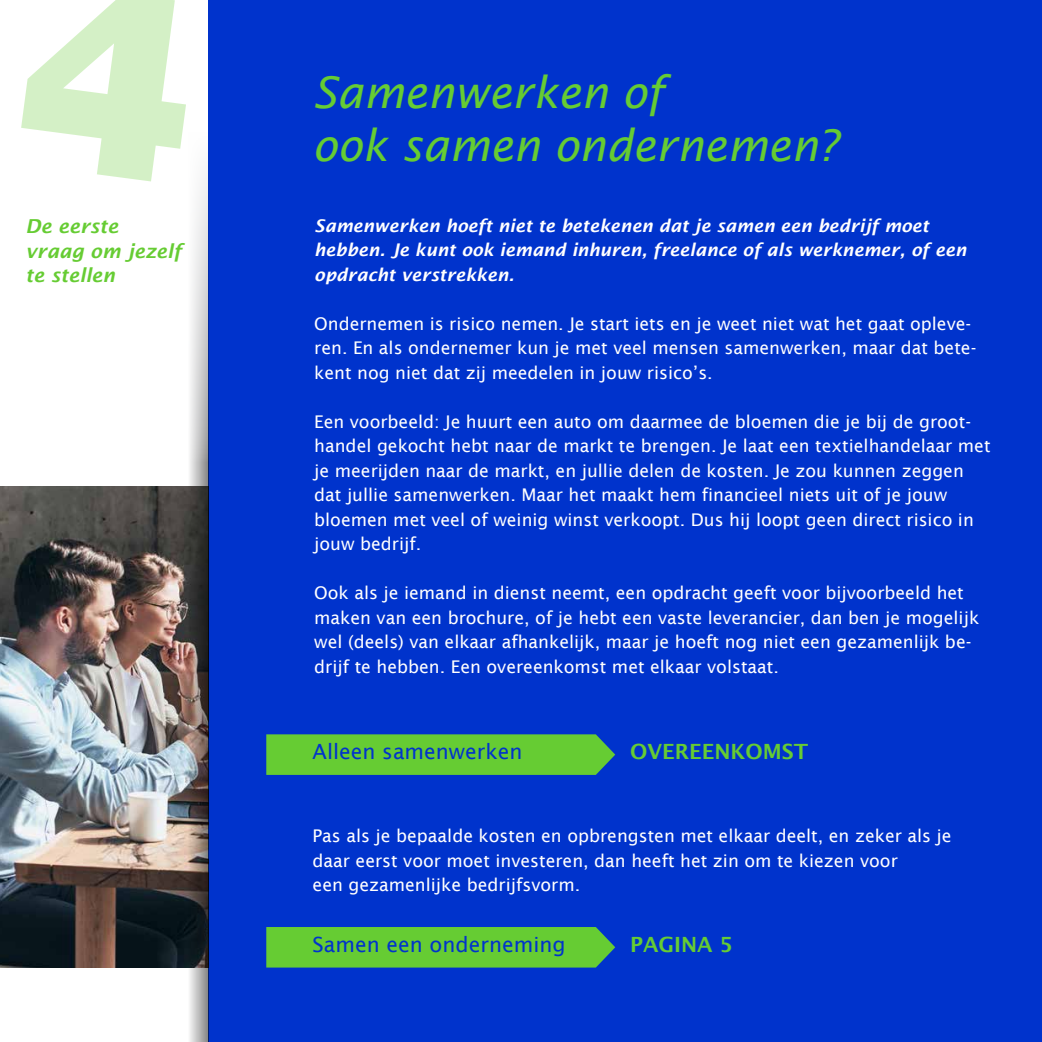
<style>
.page{position:relative;width:1042px;height:1042px;background:#fff}
.page>*{position:absolute;margin:0;border:0;box-sizing:border-box;transform-origin:0 0}
.t1{font:italic 43.75px/52.5px "Lucida Sans";color:#6c3}
.t2{font:21px "Lucida Sans";color:#03c}
.t3{font:600 21px "Lucida Sans";color:#6c3}
.t4{font:italic 600 19.25px/24.5px "Lucida Sans";color:#6c3}
.t5{font:17.5px/24.5px "Lucida Sans";color:#fff}
.t6{font:italic 600 17.5px/24.5px "Lucida Sans";color:#fff}
</style>
<div class="page">
<div style="left:208px;top:0;width:834px;height:1042px;background:#03c"></div>
<svg style="left:180px;top:170px;width:28px;height:872px"></svg>
<img style="left:0;top:486px;width:208px;height:481px">
<svg style="left:266px;top:734px;width:349px;height:41px;background:#62c638"></svg>
<div style="left:266px;top:927px;width:349px;height:40px;background:#6c3"></div>
<svg style="left:180px;top:170px;width:19px;height:15px"></svg>
<p class="t4" style="left:26px;top:214px;width:157px">De eerste vraag om jezelf te stellen</p>
<h1 class="t1" style="left:313px;top:66px;width:527px">Samenwerken of<br>ook samen ondernemen?</h1>
<p class="t6" style="left:314px;top:213px;width:653px">Samenwerken hoeft niet te betekenen dat je samen een bedrijf moet hebben. Je kunt ook iemand inhuren, freelance of als werknemer, of een opdracht verstrekken.</p>
<p class="t5" style="left:314px;top:311px;width:663px">Ondernemen is risico nemen. Je start iets en je weet niet wat het gaat opleve&shy;ren. En als ondernemer kun je met veel mensen samenwerken, maar dat bete&shy;kent nog niet dat zij meedelen in jouw risico’s.</p>
<p class="t5" style="left:314px;top:409px;width:678px">Een voorbeeld: Je huurt een auto om daarmee de bloemen die je bij de groot&shy;handel gekocht hebt naar de markt te brengen. Je laat een textielhandelaar met je meerijden naar de markt, en jullie delen de kosten. Je zou kunnen zeggen dat jullie samenwerken. Maar het maakt hem financieel niets uit of je jouw bloemen met veel of weinig winst verkoopt. Dus hij loopt geen direct risico in jouw bedrijf.</p>
<p class="t5" style="left:314px;top:581px;width:666px">Ook als je iemand in dienst neemt, een opdracht geeft voor bijvoorbeeld het maken van een brochure, of je hebt een vaste leverancier, dan ben je mogelijk wel (deels) van elkaar afhankelijk, maar je hoeft nog niet een gezamenlijk be&shy;drijf te hebben. Een overeenkomst met elkaar volstaat.</p>
<p class="t2" style="left:313px;top:740px;width:211px">Alleen samenwerken</p>
<p class="t3" style="left:630px;top:740px;width:180px">OVEREENKOMST</p>
<p class="t5" style="left:313px;top:823px;width:640px">Pas als je bepaalde kosten en opbrengsten met elkaar deelt, en zeker als je daar eerst voor moet investeren, dan heeft het zin om te kiezen voor<br>een gezamenlijke bedrijfsvorm.</p>
<p class="t2" style="left:313px;top:932px;width:254px">Samen een onderneming</p>
<p class="t3" style="left:630px;top:932px;width:104px">PAGINA 5</p>
</div>
